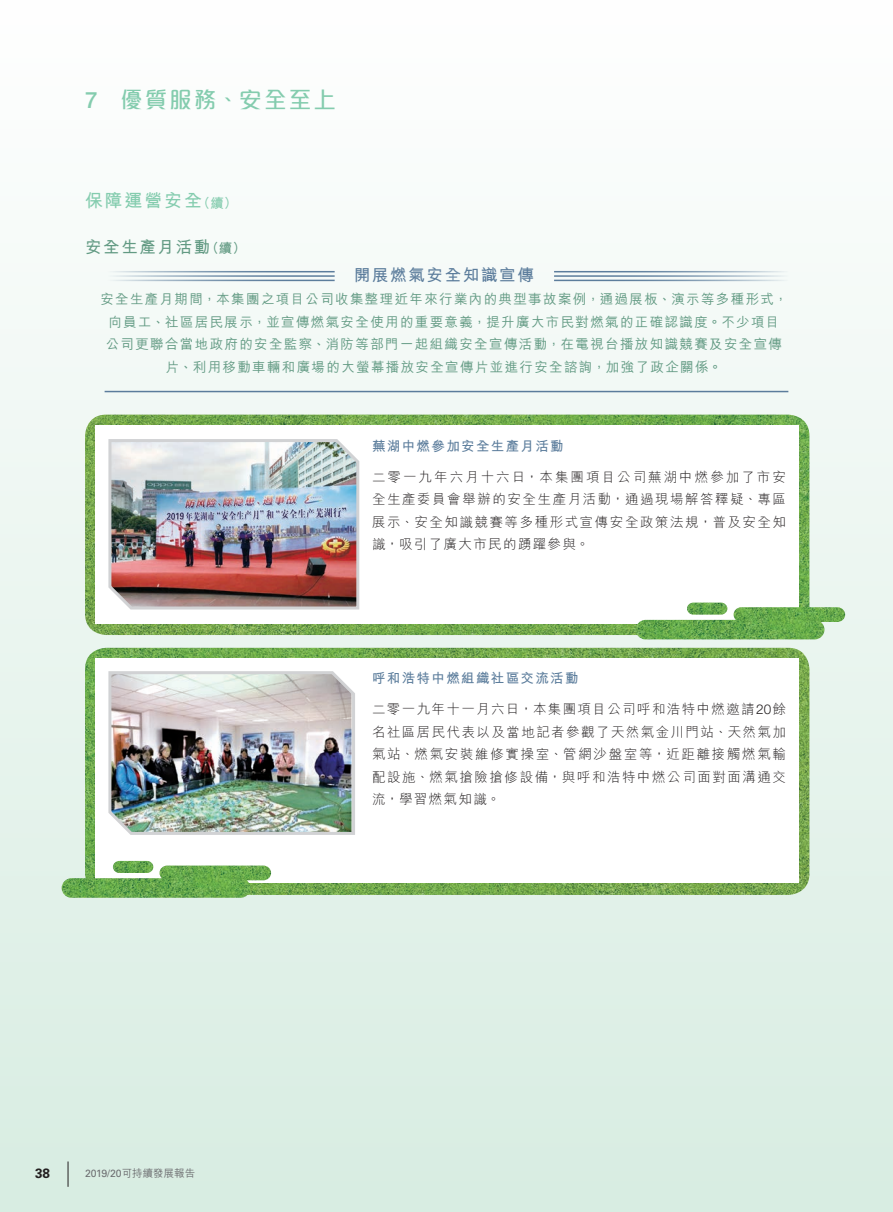
<style>
.page{position:relative;width:893px;height:1212px;background:#fff}
.page>*{position:absolute;margin:0;border:0;box-sizing:border-box;transform-origin:0 0}
.t1{font:500 22.5px "M Elle HK";letter-spacing:.1em;color:#84ccae}
.t2{font:700 18px "M Hei HK";letter-spacing:.1em;color:#84ccae}
.t3{font:700 16.5px "M Hei HK";letter-spacing:.1em;color:#629a83}
.t4{font:700 16.5px "M Hei HK";letter-spacing:.1em;color:#5c7d9c}
.t5{font:300 13.5px/22.5px "M Hei HK";letter-spacing:.115em;color:#231f20;text-align:justify}
.t6{font:500 13.5px/22.5px "M Hei HK";letter-spacing:.1em;color:#629a83;text-align:center}
.t7{font:700 13.5px "M Hei HK";letter-spacing:.1em;color:#5c7d9c}
.t8{font:700 13.5px "Univers LT Std";color:#231f20}
.t9{font:10.5px "Univers LT Std";letter-spacing:-.025em;color:#6c6d70}
.s1{font-family:"Helvetica Neue LT Std"}
.s2{font-size:13.5px}
.s3{font-family:"M Hei HK";font-weight:500}
</style>
<div class="page">
<div style="left:0;top:0;width:893px;height:1212px;background:linear-gradient(to bottom,#fefefe,#d8ede2)"></div>
<svg style="left:68px;top:1161px;width:1px;height:26px"></svg>
<hr style="left:105px;top:391px;width:683px;height:1px;background:#5c7d9c">
<hr style="left:105px;top:275px;width:230px;height:2px;background:#5c7d9c">
<hr style="left:105px;top:280px;width:230px;height:1px;background:#5c7d9c">
<hr style="left:105px;top:271px;width:230px;height:1px;background:#5c7d9c">
<hr style="left:554px;top:275px;width:234px;height:2px;background:#5c7d9c">
<hr style="left:554px;top:280px;width:234px;height:1px;background:#5c7d9c">
<hr style="left:554px;top:271px;width:234px;height:1px;background:#5c7d9c">
<img style="left:85px;top:415px;width:724px;height:220px">
<img style="left:85px;top:648px;width:724px;height:247px">
<div style="left:96px;top:425px;width:703px;height:198px;background:#fff"></div>
<div style="left:96px;top:658px;width:703px;height:225px;background:#fff"></div>
<img style="left:108px;top:439px;width:252px;height:171px">
<img style="left:636px;top:602px;width:209px;height:37px">
<img style="left:62px;top:861px;width:209px;height:37px">
<img style="left:108px;top:671px;width:247px;height:164px">
<h1 class="t1" style="left:85px;top:88px;width:253px"><span class="s1">7</span> 優質服務、安全至上</h1>
<h2 class="t2" style="left:85px;top:188px;width:154px">保障運營安全<span class="s2">（續）</span></h2>
<p class="t3" style="left:85px;top:235px;width:162px">安全生產月活動<span class="s2">（續）</span></p>
<p class="t4" style="left:354px;top:263px;width:181px">開展燃氣安全知識宣傳</p>
<p class="t6" style="left:100px;top:287px;width:689px">安全生產月期間，本集團之項目公司收集整理近年來行業內的典型事故案例，通過展板、演示等多種形式，向員工、社區居民展示，並宣傳燃氣安全使用的重要意義，提升廣大市民對燃氣的正確認識度。不少項目公司更聯合當地政府的安全監察、消防等部門一起組織安全宣傳活動，在電視台播放知識競賽及安全宣傳片、利用移動車輛和廣場的大螢幕播放安全宣傳片並進行安全諮詢，加強了政企關係。</p>
<p class="t7" style="left:372px;top:436px;width:193px">蕪湖中燃參加安全生產月活動</p>
<p class="t5" style="left:372px;top:465px;width:416px">二零一九年六月十六日，本集團項目公司蕪湖中燃參加了市安全生產委員會舉辦的安全生產月活動，通過現場解答釋疑、專區展示、安全知識競賽等多種形式宣傳安全政策法規，普及安全知識，吸引了廣大市民的踴躍參與。</p>
<p class="t8" style="left:35px;top:1165px;width:17px">38</p>
<p class="t9" style="left:85px;top:1167px;width:112px">2019/20<span class="s3">可持續發展報告</span></p>
<p class="t7" style="left:372px;top:668px;width:208px">呼和浩特中燃組織社區交流活動</p>
<p class="t5" style="left:372px;top:698px;width:416px">二零一九年十一月六日，本集團項目公司呼和浩特中燃邀請<span class="s1">20</span>餘名社區居民代表以及當地記者參觀了天然氣金川門站、天然氣加氣站、燃氣安裝維修實操室、管網沙盤室等，近距離接觸燃氣輸配設施、燃氣搶險搶修設備，與呼和浩特中燃公司面對面溝通交流，學習燃氣知識。</p>
</div>
